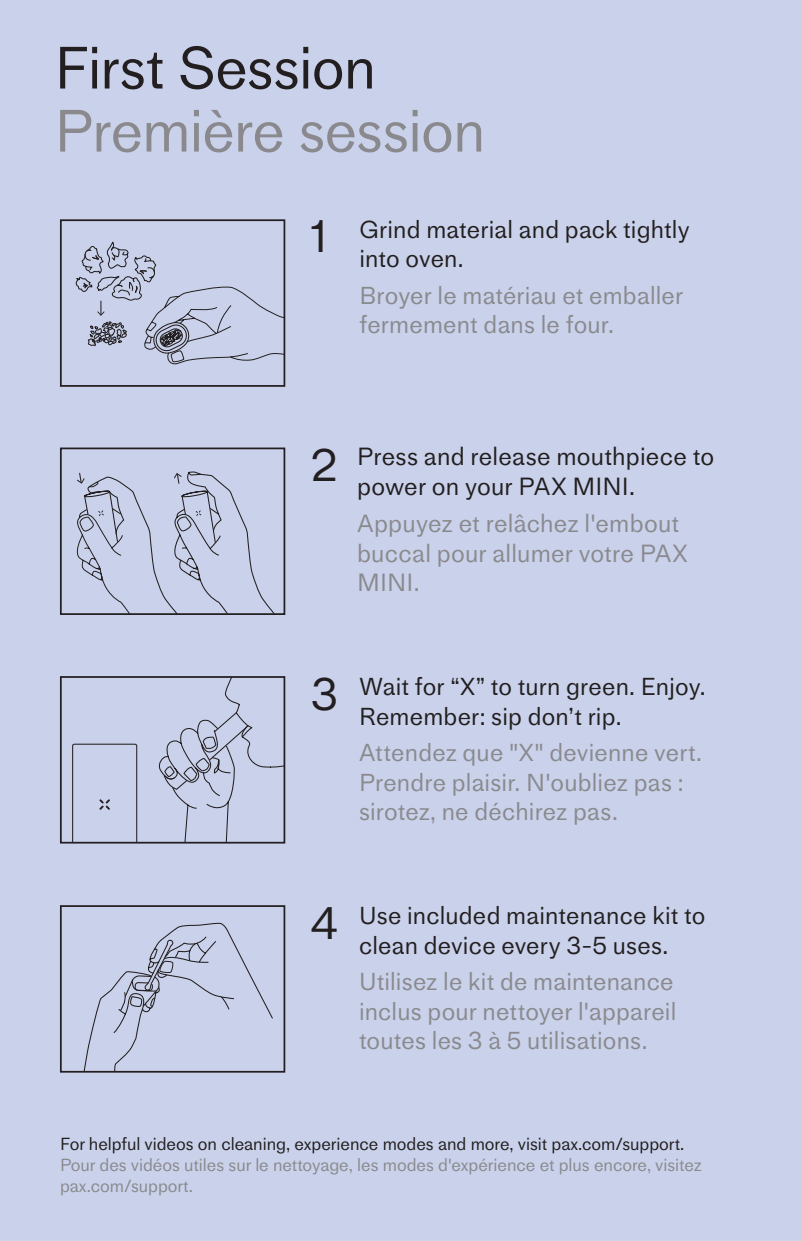
<style>
.page{position:relative;width:802px;height:1241px;background:#fff}
.page>*{position:absolute;margin:0;border:0;box-sizing:border-box;transform-origin:0 0}
.t1{font:59.5px "Medium LL";letter-spacing:-.015em;color:#8a8a8e}
.t2{font:59.5px "Medium LL";letter-spacing:-.015em;color:#231f20}
.t3{font:45.5px "Medium LL";color:#231f20}
.t4{font:24.85px/29.8px "Medium LL";letter-spacing:.01em;color:#8a8a8e}
.t5{font:24.85px/29.8px "Medium LL";letter-spacing:.01em;color:#231f20}
.t6{font:24.5px/29.4px "Medium LL";letter-spacing:.01em;color:#8a8a8e}
.t7{font:24.5px/29.4px "Medium LL";letter-spacing:.01em;color:#231f20}
.t8{font:17.5px/21px "Medium LL";letter-spacing:-.005em;color:#8a8a8e}
.t9{font:17.5px "Medium LL";letter-spacing:-.005em;color:#231f20}
.s1{font-size:45.5px}
</style>
<div class="page">
<div style="left:0;top:0;width:801px;height:1240px;background:#cad2eb"></div>
<div style="left:60px;top:219px;width:225px;height:168px;border:2px solid #231f20"></div>
<svg style="left:75px;top:240px;width:210px;height:125px"></svg>
<div style="left:60px;top:447px;width:225px;height:168px;border:2px solid #231f20"></div>
<svg style="left:73px;top:471px;width:202px;height:144px"></svg>
<div style="left:60px;top:676px;width:225px;height:167px;border:2px solid #231f20"></div>
<svg style="left:72px;top:743px;width:66px;height:100px"></svg>
<svg style="left:155px;top:676px;width:130px;height:167px"></svg>
<div style="left:60px;top:905px;width:225px;height:167px;border:2px solid #231f20"></div>
<svg style="left:83px;top:922px;width:190px;height:150px"></svg>
<h1 class="t2" style="left:54px;top:26px;width:323px">First Session</h1>
<h1 class="t1" style="left:54px;top:89px;width:432px">Première session</h1>
<h2 class="t3" style="left:311px;top:204px;width:18px">1</h2>
<p class="t7" style="left:359px;top:214px;width:332px">Grind material and pack tightly into oven.</p>
<p class="t6" style="left:359px;top:280px;width:325px">Broyer le matériau et emballer fermement dans le four.</p>
<p class="t5" style="left:357px;top:441px;width:359px;text-indent:-46px"><span class="s1">2</span> Press and release mouthpiece to power on your PAX MINI.</p>
<p class="t4" style="left:357px;top:507px;width:332px">Appuyez et relâchez l'embout buccal pour allumer votre PAX<br>MINI.</p>
<p class="t7" style="left:359px;top:671px;width:348px;text-indent:-48px"><span class="s1">3</span> Wait for “X” to turn green. Enjoy.<br>Remember: sip don’t rip.</p>
<p class="t6" style="left:359px;top:737px;width:344px">Attendez que "X" devienne vert.<br>Prendre plaisir. N'oubliez pas : sirotez, ne déchirez pas.</p>
<p class="t7" style="left:311px;top:900px;width:396px;text-align:center"><span class="s1">4</span> Use included maintenance kit to clean device every 3-5 uses.</p>
<p class="t6" style="left:359px;top:966px;width:319px;text-align:justify">Utilisez le kit de maintenance inclus pour nettoyer l'appareil toutes les 3 à 5 utilisations.</p>
<p class="t9" style="left:60px;top:1130px;width:625px">For helpful videos on cleaning, experience modes and more, visit pax.com/support.</p>
<p class="t8" style="left:60px;top:1153px;width:643px">Pour des vidéos utiles sur le nettoyage, les modes d'expérience et plus encore, visitez pax.com/support.</p>
</div>
